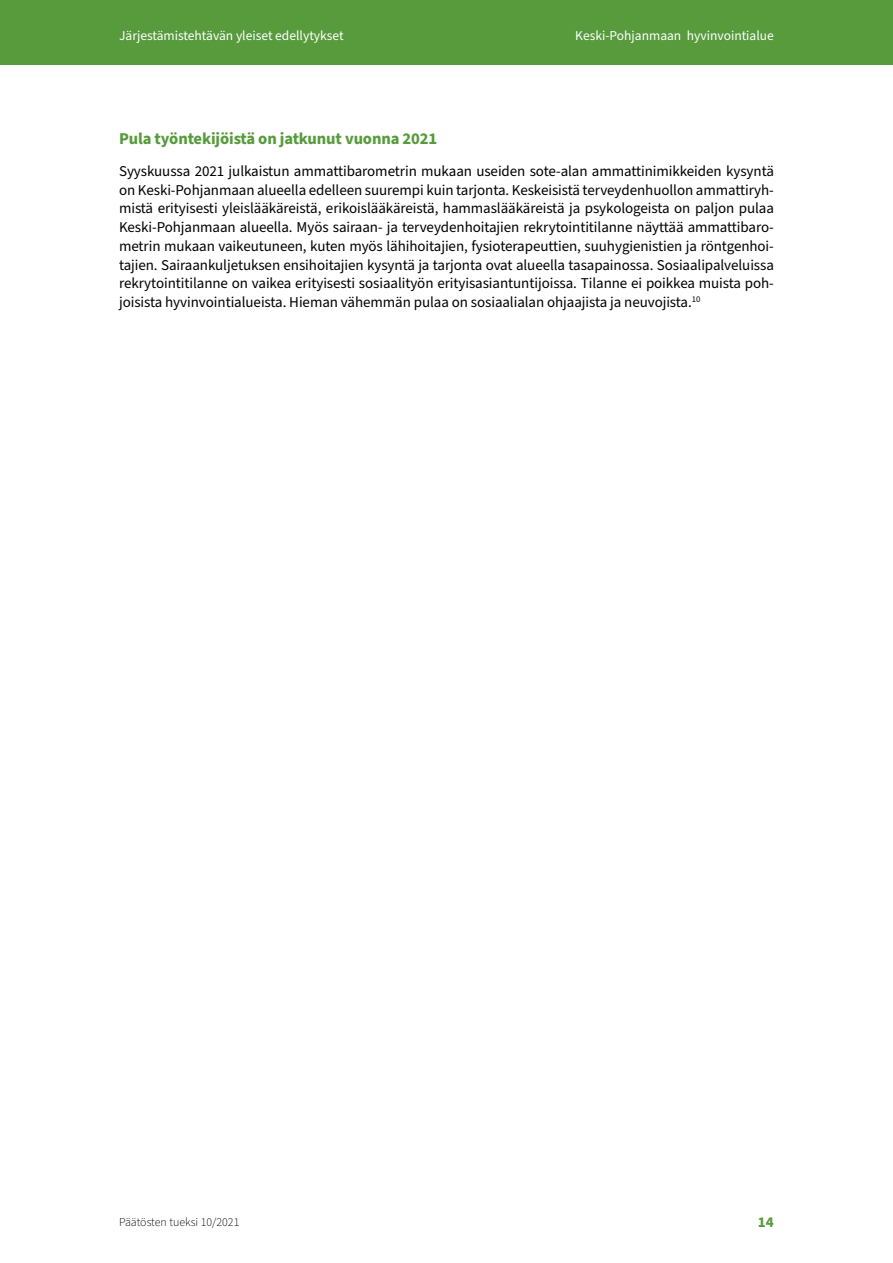
<style>
.page{position:relative;width:893px;height:1263px;background:#fff}
.page>*{position:absolute;margin:0;border:0;box-sizing:border-box;transform-origin:0 0}
.Otsikko_3{font:700 16.5px "Source Sans Pro";letter-spacing:-.01em;color:#579b3c}
.Leipis{font:15px/18.8px "Source Sans Pro";letter-spacing:-.005em;color:#000;text-align:justify}
.t1{font:700 15px "Source Sans Pro";color:#579b3c}
.t2{font:13.5px "Source Sans Pro";color:#fff}
.t3{font:300 12px "Source Sans Pro";color:#000}
</style>
<div class="page">
<div style="left:0;top:0;width:893px;height:65px;background:#579b3c"></div>
<p class="t2" style="left:119px;top:27px;width:226px">Järjestämistehtävän yleiset edellytykset</p>
<p class="t2" style="left:575px;top:27px;width:200px">Keski-Pohjanmaan hyvinvointialue</p>
<h3 class="Otsikko_3" style="left:119px;top:128px;width:320px">Pula työntekijöistä on jatkunut vuonna 2021</h3>
<p class="Leipis" style="left:119px;top:162px;width:656px">Syyskuussa 2021 julkaistun ammattibarometrin mukaan useiden sote-alan ammattinimikkeiden kysyntä on Keski-Pohjanmaan alueella edelleen suurempi kuin tarjonta. Keskeisistä terveydenhuollon ammattiryh&shy;mistä erityisesti yleislääkäreistä, erikoislääkäreistä, hammaslääkäreistä ja psykologeista on paljon pulaa Keski-Pohjanmaan alueella. Myös sairaan- ja terveydenhoitajien rekrytointitilanne näyttää ammattibaro&shy;metrin mukaan vaikeutuneen, kuten myös lähihoitajien, fysioterapeuttien, suuhygienistien ja röntgenhoi&shy;tajien. Sairaankuljetuksen ensihoitajien kysyntä ja tarjonta ovat alueella tasapainossa. Sosiaalipalveluissa rekrytointitilanne on vaikea erityisesti sosiaalityön erityisasiantuntijoissa. Tilanne ei poikkea muista poh&shy;joisista hyvinvointialueista. Hieman vähemmän pulaa on sosiaalialan ohjaajista ja neuvojista.<sup>10</sup></p>
<p class="t3" style="left:119px;top:1214px;width:122px">Päätösten tueksi 10/2021</p>
<p class="t1" style="left:758px;top:1212px;width:17px">14</p>
</div>
